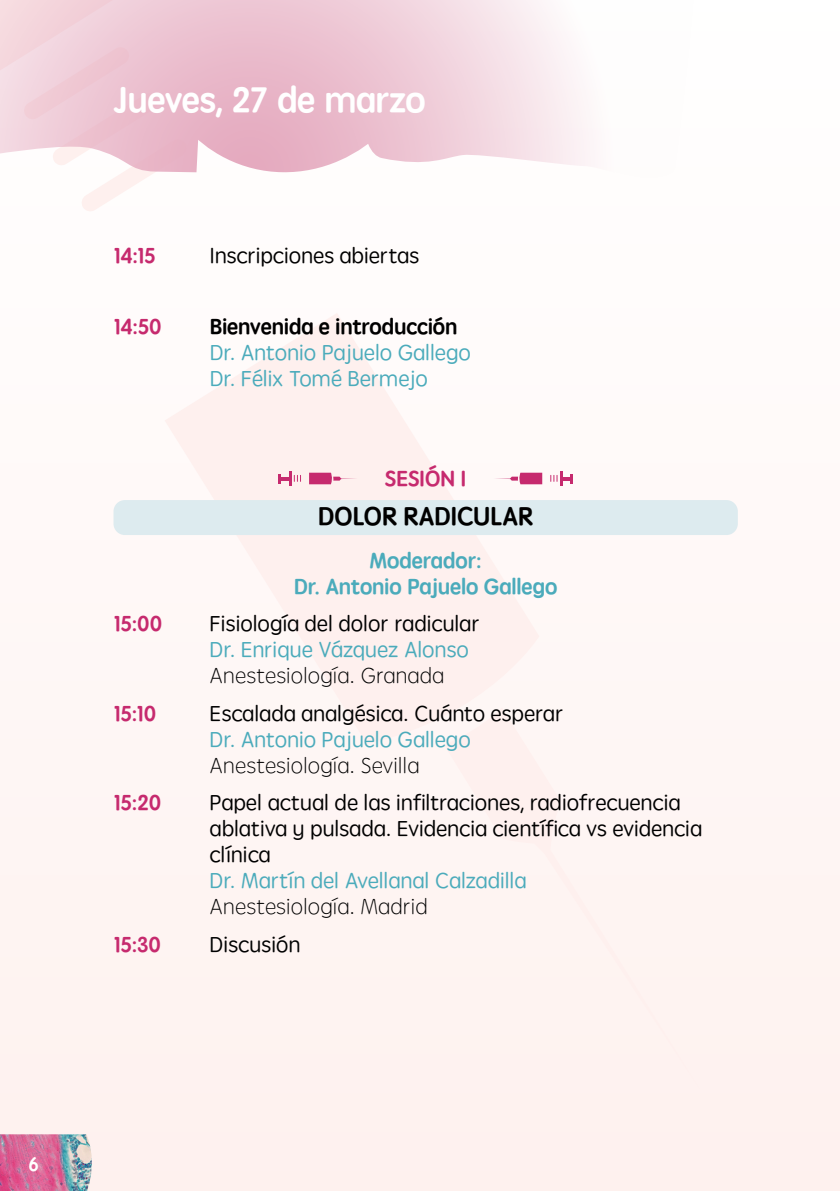
<style>
.page{position:relative;width:840px;height:1191px;background:#fff}
.page>*{position:absolute;margin:0;border:0;box-sizing:border-box;transform-origin:0 0}
.t1{font:36px "ST Yuanti TC Bold";letter-spacing:-.005em;color:#fff}
.t2{font:26px "ST Yuanti TC Bold";color:#000}
.t3{font:22px/26px "ST Yuanti TC Regular";color:#000}
.t4{font:22px/26px "ST Yuanti TC Regular";letter-spacing:-.005em;color:#4babbb}
.t5{font:22px "ST Yuanti TC Light";letter-spacing:-.005em;color:#000}
.t6{font:22px "ST Yuanti TC Bold";letter-spacing:-.005em;color:#c62a6e}
.t7{font:22px/26px "ST Yuanti TC Bold";color:#4babbb;text-align:center}
.t8{font:22px "ST Yuanti TC Bold";letter-spacing:-.005em;color:#000}
.t9{font:20px "ST Yuanti TC Bold";color:#fff}
</style>
<div class="page">
<div style="left:0;top:0;width:839px;height:1191px;background:#fef6f4"></div>
<img style="left:0;top:1134px;width:92px;height:57px">
<svg style="left:212px;top:0;width:123px;height:173px;fill:#e9b8c9"></svg>
<svg style="left:335px;top:0;width:229px;height:164px"></svg>
<svg style="left:0;top:0;width:212px;height:173px"></svg>
<div style="left:113px;top:500px;width:624px;height:35px;background:#ddebef;border-radius:11px"></div>
<svg style="left:281px;top:477px;width:8px;height:3px"></svg>
<svg style="left:279px;top:474px;width:2px;height:9px"></svg>
<svg style="left:289px;top:471px;width:12px;height:14px"></svg>
<svg style="left:309px;top:473px;width:48px;height:11px"></svg>
<hr style="left:559px;top:471px;width:3px;height:14px;background:#c62a6e">
<svg style="left:562px;top:476px;width:8px;height:4px"></svg>
<svg style="left:570px;top:474px;width:2px;height:9px"></svg>
<svg style="left:550px;top:475px;width:7px;height:7px"></svg>
<svg style="left:496px;top:473px;width:46px;height:11px"></svg>
<h1 class="t1" style="left:113px;top:73px;width:313px">Jueves, 27 de marzo</h1>
<p class="t6" style="left:113px;top:239px;width:44px">14:15</p>
<p class="t3" style="left:210px;top:242px;width:211px">Inscripciones abiertas</p>
<p class="t6" style="left:113px;top:310px;width:50px">14:50</p>
<p class="t8" style="left:210px;top:310px;width:249px">Bienvenida e introducción</p>
<p class="t4" style="left:210px;top:339px;width:262px">Dr. Antonio Pajuelo Gallego<br>Dr. Félix Tomé Bermejo</p>
<p class="t6" style="left:385px;top:462px;width:82px">SESIÓN I</p>
<p class="t2" style="left:318px;top:497px;width:216px">DOLOR RADICULAR</p>
<p class="t7" style="left:294px;top:547px;width:265px">Moderador:<br>Dr. Antonio Pajuelo Gallego</p>
<p class="t6" style="left:113px;top:608px;width:50px">15:00</p>
<p class="t3" style="left:210px;top:610px;width:271px">Fisiología del dolor radicular</p>
<p class="t4" style="left:210px;top:636px;width:260px">Dr. Enrique Vázquez Alonso</p>
<p class="t5" style="left:210px;top:660px;width:235px">Anestesiología. Granada</p>
<p class="t6" style="left:113px;top:697px;width:44px">15:10</p>
<p class="t3" style="left:210px;top:700px;width:355px">Escalada analgésica. Cuánto esperar</p>
<p class="t4" style="left:210px;top:726px;width:262px">Dr. Antonio Pajuelo Gallego</p>
<p class="t5" style="left:210px;top:750px;width:211px">Anestesiología. Sevilla</p>
<p class="t6" style="left:113px;top:786px;width:49px">15:20</p>
<p class="t3" style="left:210px;top:789px;width:493px">Papel actual de las infiltraciones, radiofrecuencia ablativa y pulsada. Evidencia científica vs evidencia clínica</p>
<p class="t4" style="left:210px;top:867px;width:318px">Dr. Martín del Avellanal Calzadilla</p>
<p class="t5" style="left:210px;top:891px;width:219px">Anestesiología. Madrid</p>
<p class="t6" style="left:113px;top:928px;width:49px">15:30</p>
<p class="t3" style="left:210px;top:930px;width:92px">Discusión</p>
<p class="t9" style="left:28px;top:1149px;width:12px">6</p>
</div>
